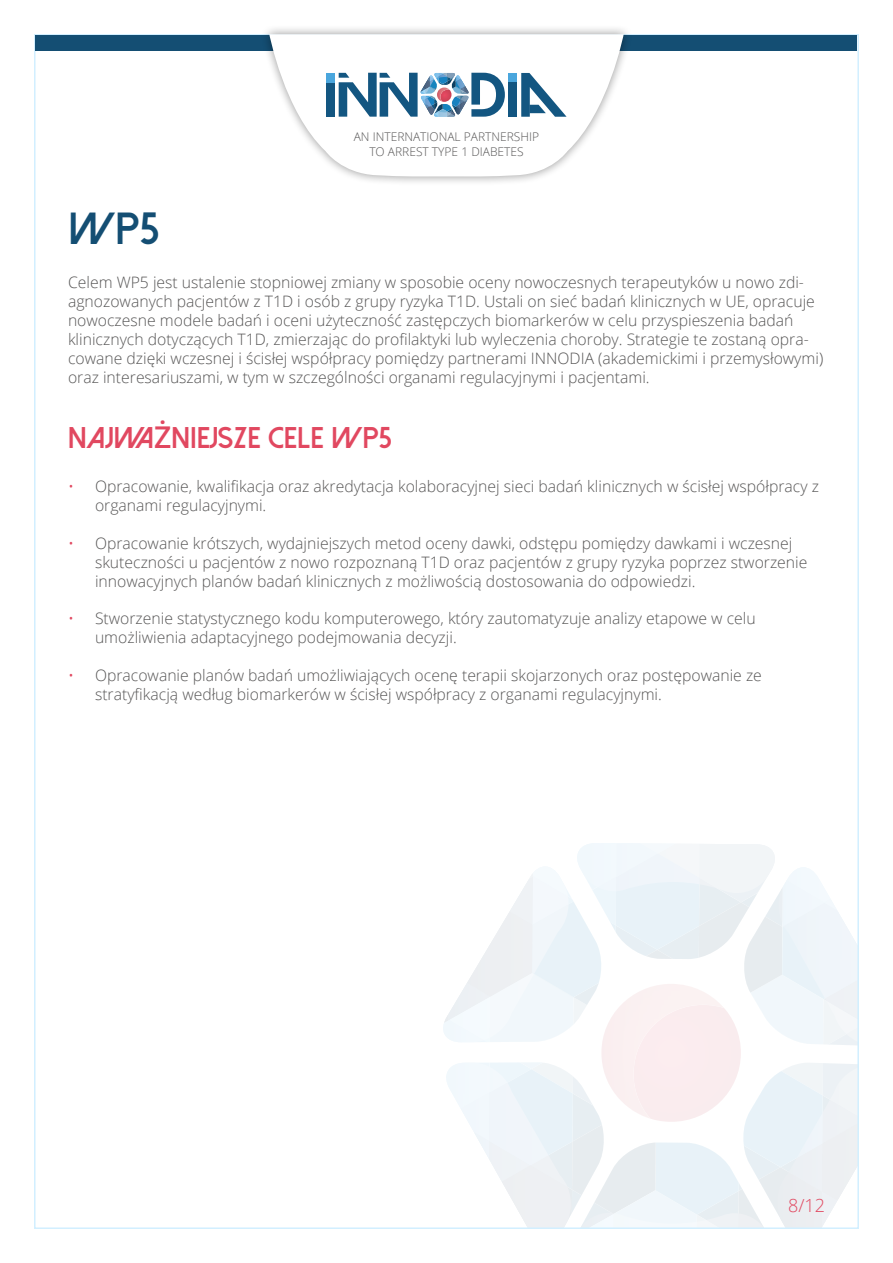
<style>
.page{position:relative;width:893px;height:1263px;background:#fff}
.page>*{position:absolute;margin:0;border:0;box-sizing:border-box;transform-origin:0 0}
.t1{font:800 45px "Dolce Vita";color:#144e73}
.t2{font:800 30px "Dolce Vita";color:#e14860}
.t3{font:300 18px "Open Sans";color:#e14860}
.t4{font:300 15.75px/18.9px "Open Sans";color:#575656}
.t5{font:300 12px/14.4px "Open Sans";color:#575656;text-align:center}
.s1{font-family:"Open Sans";font-weight:600}
.s2{color:#e14860}
</style>
<div class="page">
<svg style="left:443px;top:843px;width:413px;height:383px"></svg>
<img style="left:601px;top:984px;width:123px;height:135px">
<div style="left:36px;top:35px;width:821px;height:16px;background:#144e73"></div>
<div style="left:260px;top:25px;width:372px;height:161px;background:#000;opacity:.4"></div>
<svg style="left:269px;top:34px;width:355px;height:143px"></svg>
<div style="left:326px;top:82px;width:9px;height:35px;background:#135681"></div>
<div style="left:326px;top:73px;width:9px;height:9px;background:#4aa6dd"></div>
<div style="left:509px;top:73px;width:8px;height:9px;background:#4aa6dd"></div>
<div style="left:509px;top:82px;width:8px;height:35px;background:#135681"></div>
<svg style="left:521px;top:73px;width:46px;height:44px"></svg>
<svg style="left:339px;top:73px;width:166px;height:44px"></svg>
<h1 class="t1" style="left:68px;top:206px;width:93px">WP5</h1>
<p class="t5" style="left:354px;top:130px;width:187px">AN INTERNATIONAL PARTNERSHIP<br>TO ARREST TYPE 1 DIABETES</p>
<p class="t4" style="left:68px;top:272px;width:757px">Celem WP5 jest ustalenie stopniowej zmiany w sposobie oceny nowoczesnych terapeutyków u nowo zdi&shy;agnozowanych pacjentów z T1D i osób z grupy ryzyka T1D. Ustali on sieć badań klinicznych w UE, opracuje nowoczesne modele badań i oceni użyteczność zastępczych biomarkerów w celu przyspieszenia badań klinicznych dotyczących T1D, zmierzając do profilaktyki lub wyleczenia choroby. Strategie te zostaną opra&shy;cowane dzięki wczesnej i ścisłej współpracy pomiędzy partnerami INNODIA (akademickimi i przemysłowymi) oraz interesariuszami, w tym w szczególności organami regulacyjnymi i pacjentami.</p>
<h2 class="t2" style="left:68px;top:422px;width:325px">NAJWA<span class="s1">Ż</span>NIEJSZE CELE WP5</h2>
<p class="t4" style="left:95px;top:476px;width:725px;text-indent:-27px"><span class="s2">•</span> Opracowanie, kwalifikacja oraz akredytacja kolaboracyjnej sieci badań klinicznych w ścisłej współpracy z organami regulacyjnymi.</p>
<p class="t4" style="left:95px;top:533px;width:714px;text-indent:-27px"><span class="s2">•</span> Opracowanie krótszych, wydajniejszych metod oceny dawki, odstępu pomiędzy dawkami i wczesnej skuteczności u pacjentów z nowo rozpoznaną T1D oraz pacjentów z grupy ryzyka poprzez stworzenie innowacyjnych planów badań klinicznych z możliwością dostosowania do odpowiedzi.</p>
<p class="t4" style="left:95px;top:609px;width:662px;text-indent:-27px"><span class="s2">•</span> Stworzenie statystycznego kodu komputerowego, który zautomatyzuje analizy etapowe w celu umożliwienia adaptacyjnego podejmowania decyzji.</p>
<p class="t4" style="left:95px;top:665px;width:668px;text-indent:-27px"><span class="s2">•</span> Opracowanie planów badań umożliwiających ocenę terapii skojarzonych oraz postępowanie ze stratyfikacją według biomarkerów w ścisłej współpracy z organami regulacyjnymi.</p>
<p class="t3" style="left:788px;top:1193px;width:38px">8/12</p>
</div>
